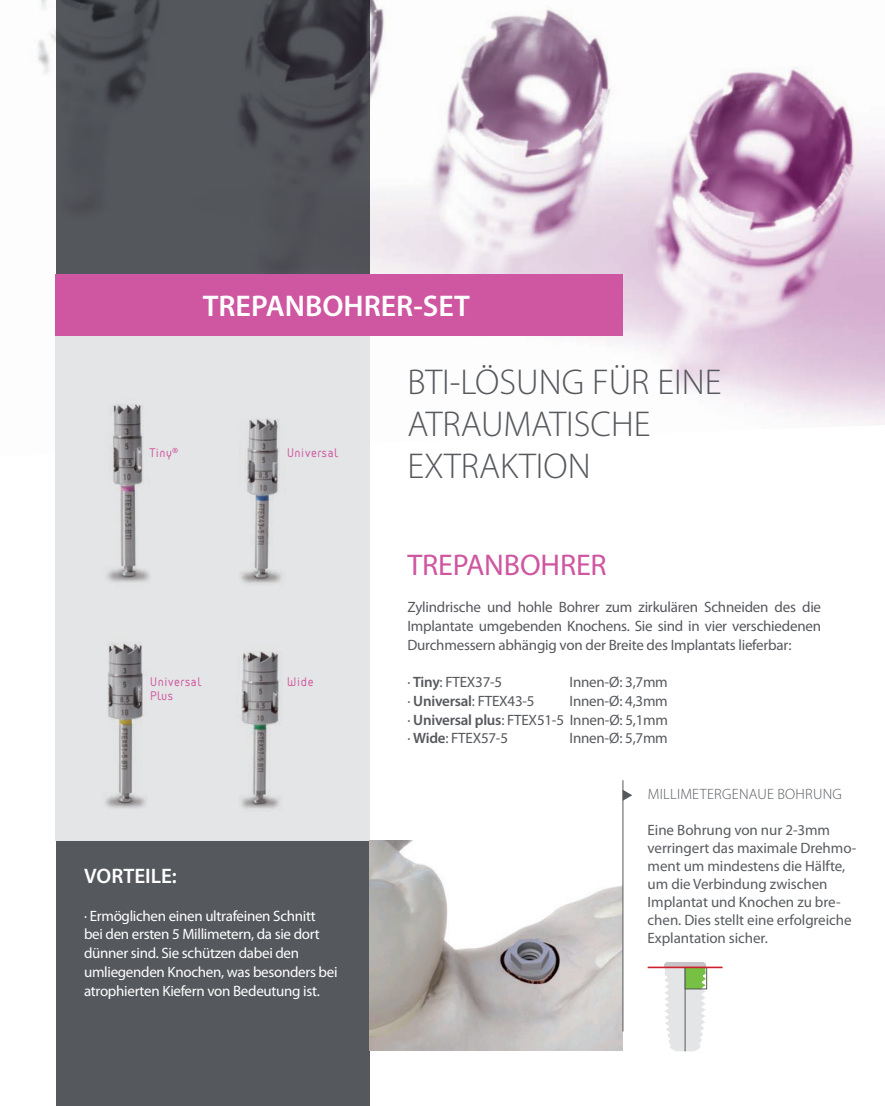
<style>
.page{position:relative;width:885px;height:1106px;background:#fff}
.page>*{position:absolute;margin:0;border:0;box-sizing:border-box;transform-origin:0 0}
.t1{font:300 36px/42px "Myriad Pro";color:#55585d}
.t2{font:600 30px "Myriad Pro";color:#fff}
.t3{font:30px "Myriad Pro";letter-spacing:-.005em;color:#cf56a0}
.t4{font:600 21px "Myriad Pro";color:#fff}
.t5{font:15px/18.8px "Myriad Pro";letter-spacing:-.015em;color:#55585d;text-align:justify}
.t6{font:15px/18px "Myriad Pro";letter-spacing:-.005em;color:#585c60}
.t7{font:15px/18.8px "Myriad Pro";letter-spacing:-.02em;color:#fff}
.t8{font:300 15px "Myriad Pro";letter-spacing:.015em;color:#585c60}
.t9{font:12px/13.5px "VSV Melon Regular";color:#cf56a0}
.s1{font-weight:600}
</style>
<div class="page">
<img style="left:37px;top:0;width:847px;height:393px">
<div style="left:56px;top:0;width:313px;height:1106px;background:#55585d"></div>
<div style="left:55px;top:335px;width:314px;height:505px;background:#e4e5e6"></div>
<img style="left:105px;top:643px;width:40px;height:165px">
<img style="left:107px;top:404px;width:43px;height:178px">
<img style="left:241px;top:651px;width:39px;height:158px">
<img style="left:241px;top:419px;width:41px;height:165px">
<div style="left:55px;top:274px;width:567px;height:61px;background:#cf56a0"></div>
<img style="left:369px;top:840px;width:253px;height:210px">
<hr style="left:622px;top:780px;width:1px;height:251px;background:#55585d">
<svg style="left:622px;top:789px;width:10px;height:11px"></svg>
<svg style="left:664px;top:962px;width:41px;height:89px;background:#d9dfd6"></svg>
<div style="left:685px;top:967px;width:21px;height:22px;border:1px solid #57585a"></div>
<hr style="left:647px;top:966px;width:75px;height:2px;background:#ce232f">
<p class="t9" style="left:150px;top:446px;width:30px">Tiny<sup>®</sup></p>
<h2 class="t2" style="left:203px;top:286px;width:268px">TREPANBOHRER-SET</h2>
<p class="t9" style="left:287px;top:446px;width:53px">Universal</p>
<h1 class="t1" style="left:407px;top:361px;width:315px">BTI-LÖSU NG FÜR EINE<br>ATRAU MATISCHE<br>EXTRAKTION</h1>
<p class="t9" style="left:150px;top:675px;width:53px">Universal<br>Plus</p>
<p class="t9" style="left:287px;top:675px;width:28px">Wide</p>
<h3 class="t4" style="left:84px;top:862px;width:94px">VORTEILE:</h3>
<p class="t7" style="left:84px;top:906px;width:255px">· Ermöglichen einen ultrafeinen Schnitt bei den ersten 5 Millimetern, da sie dort dünner sind. Sie schützen dabei den umliegenden Knochen, was besonders bei atrophierten Kiefern von Bedeutung ist.</p>
<h2 class="t3" style="left:407px;top:546px;width:201px">TREPANBOHRER</h2>
<p class="t5" style="left:407px;top:597px;width:415px">Zylindrische und hohle Bohrer zum zirkulären Schneiden des die Implantate umgebenden Knochens. Sie sind in vier verschiedenen Durchmessern abhängig von der Breite des Implantats lieferbar:</p>
<p class="t5" style="left:407px;top:672px;width:96px">· <span class="s1">Tiny</span>: FTEX37-5</p>
<p class="t5" style="left:569px;top:672px;width:100px">Innen-Ø: 3,7mm</p>
<p class="t5" style="left:407px;top:691px;width:129px">· <span class="s1">Universal</span>: FTEX43-5</p>
<p class="t5" style="left:407px;top:691px;width:262px;text-indent:162px">Innen-Ø: 4,3mm · <span class="s1">Universal plus</span>: FTEX51-5 Innen-Ø: 5,1mm · <span class="s1">Wide</span>: FTEX57-5</p>
<p class="t5" style="left:569px;top:728px;width:100px">Innen-Ø: 5,7mm</p>
<p class="t8" style="left:647px;top:785px;width:20px">MILLIMETER</p>
<p class="t8" style="left:722px;top:785px;width:73px">GENAUE BOHR</p>
<p class="t8" style="left:813px;top:785px;width:30px">UNG</p>
<p class="t6" style="left:647px;top:820px;width:210px">Eine Bohrung von nur 2-3mm verringert das maximale Drehmo&shy;ment um mindestens die Hälfte, um die Verbindung zwischen<br>Implantat und Knochen zu bre&shy;chen. Dies stellt eine erfolgreiche<br>Explantation sicher.</p>
</div>
